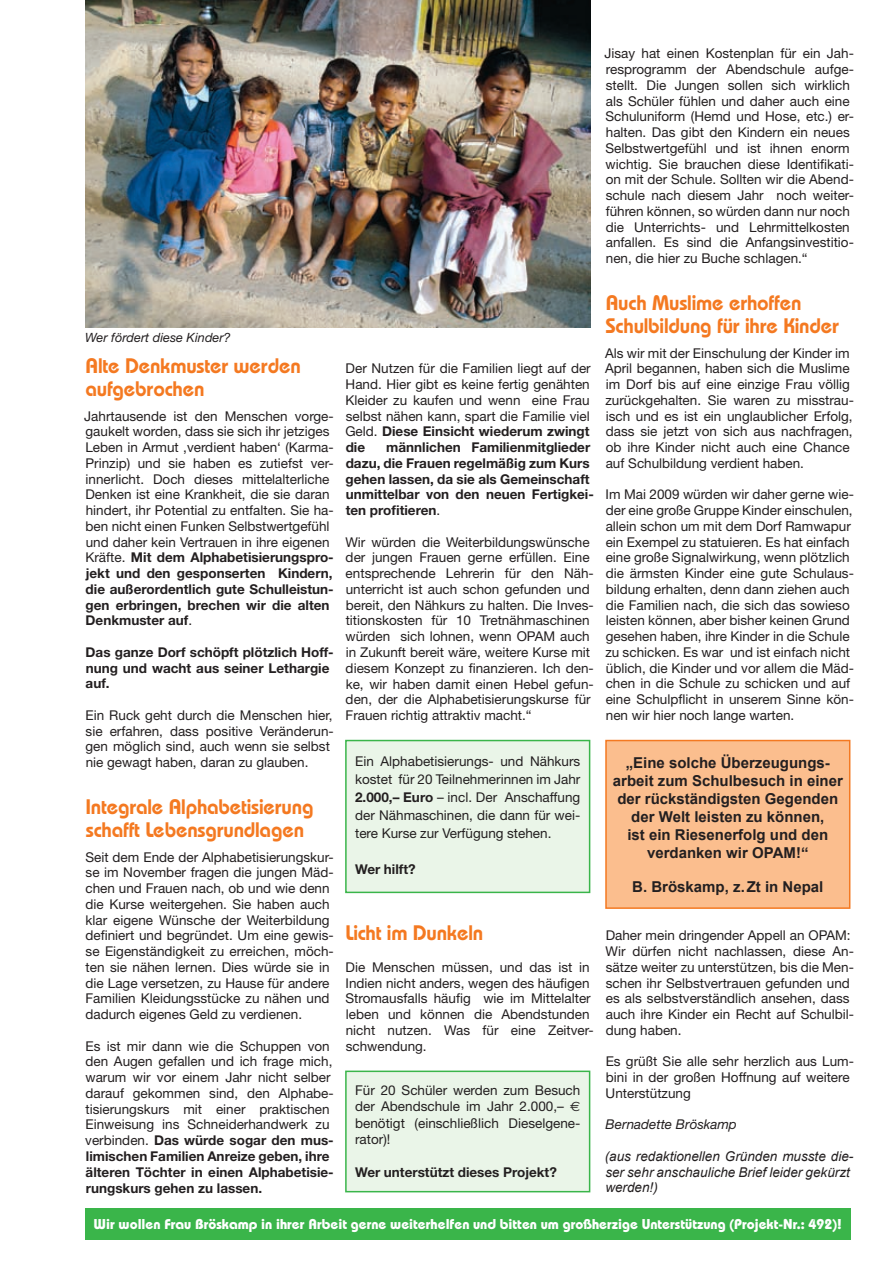
<style>
.page{position:relative;width:893px;height:1263px;background:#fff}
.page>*{position:absolute;margin:0;border:0;box-sizing:border-box;transform-origin:0 0}
.t1{font:600 21px/22.5px "Bauhaus";letter-spacing:-.01em;color:#f47921}
.t2{font:700 15px/18px "Arial";color:#231f20;text-align:center}
.t3{font:700 14.25px "Bauhaus";color:#fff}
.t4{font:13.5px/15.8px "Helvetica Neue";color:#231f20}
.t5{font:700 13.5px/15.8px "Helvetica Neue";color:#231f20}
.t6{font:italic 13.5px/15.8px "Arial";color:#231f20}
.t7{font:italic 13.5px "Helvetica Neue";color:#231f20}
.t8{font:italic 12.75px "Helvetica Neue";color:#231f20}
.s1{font-weight:700}
.s2{font-weight:400}
.s3{font-family:"Euro Sans"}
</style>
<div class="page">
<div style="left:346px;top:740px;width:244px;height:152px;background:#eaf5e8"></div>
<div style="left:345px;top:740px;width:245px;height:153px;border:2px solid #3ab54a"></div>
<div style="left:346px;top:1071px;width:244px;height:121px;background:#eaf5e8"></div>
<div style="left:345px;top:1070px;width:245px;height:122px;border:2px solid #3ab54a"></div>
<div style="left:606px;top:740px;width:244px;height:168px;background:#fbbe8e"></div>
<div style="left:605px;top:740px;width:245px;height:169px;border:2px solid #f47921"></div>
<img style="left:85px;top:0;width:505px;height:327px">
<div style="left:85px;top:1208px;width:765px;height:32px;background:#3ab54a"></div>
<p class="t8" style="left:85px;top:330px;width:147px">Wer fördert diese Kinder?</p>
<h1 class="t1" style="left:85px;top:354px;width:217px">Alte Denkmuster werden aufgebrochen</h1>
<p class="t4" style="left:84px;top:408px;width:251px">Jahrtausende ist den Menschen vorge&shy;gaukelt worden, dass sie sich ihr jetziges Leben in Armut ‚verdient haben‘ (Karma-Prinzip) und sie haben es zutiefst ver&shy;innerlicht. Doch dieses mittelalterliche Denken ist eine Krankheit, die sie daran hindert, ihr Potential zu entfalten. Sie ha&shy;ben nicht einen Funken Selbstwertgefühl und daher kein Vertrauen in ihre eigenen Kräfte. <span class="s1">Mit dem Alphabetisierungspro&shy;jekt und den gesponserten Kindern, die außerordentlich gute Schulleistun&shy;gen erbringen, brechen wir die alten Denkmuster auf</span>.</p>
<p class="t5" style="left:86px;top:644px;width:250px">Das ganze Dorf schöpft plötzlich Hoff&shy;nung und wacht aus seiner Lethargie auf.</p>
<p class="t4" style="left:85px;top:707px;width:250px">Ein Ruck geht durch die Menschen hier, sie erfahren, dass positive Veränderun&shy;gen möglich sind, auch wenn sie selbst nie gewagt haben, daran zu glauben.</p>
<h1 class="t1" style="left:85px;top:795px;width:230px">Integrale Alphabetisierung schafft Lebensgrundlagen</h1>
<p class="t4" style="left:85px;top:849px;width:250px">Seit dem Ende der Alphabetisierungskur&shy;se im November fragen die jungen Mäd&shy;chen und Frauen nach, ob und wie denn die Kurse weitergehen. Sie haben auch klar eigene Wünsche der Weiterbildung definiert und begründet. Um eine gewis&shy;se Eigenständigkeit zu erreichen, möch&shy;ten sie nähen lernen. Dies würde sie in die Lage versetzen, zu Hause für andere Familien Kleidungsstücke zu nähen und dadurch eigenes Geld zu verdienen.</p>
<p class="t4" style="left:85px;top:1038px;width:250px">Es ist mir dann wie die Schuppen von den Augen gefallen und ich frage mich, warum wir vor einem Jahr nicht selber darauf gekommen sind, den Alphabe&shy;tisierungskurs mit einer praktischen Einweisung ins Schneiderhandwerk zu verbinden. <span class="s1">Das würde sogar den mus&shy;limischen Familien Anreize geben, ihre älteren Töchter in einen Alphabetisie&shy;rungskurs gehen zu lassen.</span></p>
<p class="t4" style="left:345px;top:360px;width:247px;text-align:justify">Der Nutzen für die Familien liegt auf der Hand. Hier gibt es keine fertig genähten Kleider zu kaufen und wenn eine Frau selbst nähen kann, spart die Familie viel Geld. <span class="s1">Diese Einsicht wiederum zwingt die</span></p>
<p class="t5" style="left:346px;top:439px;width:250px;text-indent:41px">männlichen Familienmitglieder dazu, die Frauen regelmäßig zum Kurs gehen lassen, da sie als Gemeinschaft unmittelbar von den neuen Fertigkei&shy;ten profitieren<span class="s2">.</span></p>
<p class="t4" style="left:345px;top:534px;width:250px">Wir würden die Weiterbildungswünsche der jungen Frauen gerne erfüllen. Eine entsprechende Lehrerin für den Näh&shy;unterricht ist auch schon gefunden und bereit, den Nähkurs zu halten. Die Inves&shy;titionskosten für 10 Tretnähmaschinen würden sich lohnen, wenn OPAM auch in Zukunft bereit wäre, weitere Kurse mit diesem Konzept zu finanzieren. Ich den&shy;ke, wir haben damit einen Hebel gefun&shy;den, der die Alphabetisierungskurse für Frauen richtig attraktiv macht.“</p>
<p class="t4" style="left:355px;top:752px;width:227px;line-height:18px;text-align:justify">Ein Alphabetisierungs- und Nähkurs kostet für 20 Teilnehmerinnen im Jahr <span class="s1">2.000,– Euro</span> – incl. Der Anschaffung der Nähmaschinen, die dann für wei&shy;tere Kurse zur Verfügung stehen.</p>
<p class="t5" style="left:355px;top:861px;width:62px">Wer hilft?</p>
<h1 class="t1" style="left:345px;top:921px;width:139px">Licht im Dunkeln</h1>
<p class="t4" style="left:345px;top:959px;width:250px">Die Menschen müssen, und das ist in Indien nicht anders, wegen des häufigen Stromausfalls häufig wie im Mittelalter leben und können die Abendstunden nicht nutzen. Was für eine Zeitver&shy;schwendung.</p>
<p class="t4" style="left:355px;top:1081px;width:227px;line-height:16.5px;text-align:justify">Für 20 Schüler werden zum Besuch der Abendschule im Jahr 2.000,– <span class="s3">€ </span>benötigt (einschließlich Dieselgene&shy;rator)!</p>
<p class="t5" style="left:355px;top:1164px;width:203px">Wer unterstützt dieses Projekt?</p>
<p class="t4" style="left:604px;top:45px;width:251px">Jisay hat einen Kostenplan für ein Jah&shy;resprogramm der Abendschule aufge&shy;stellt. Die Jungen sollen sich wirklich als Schüler fühlen und daher auch eine Schuluniform (Hemd und Hose, etc.) er&shy;halten. Das gibt den Kindern ein neues Selbstwertgefühl und ist ihnen enorm wichtig. Sie brauchen diese Identifikati&shy;on mit der Schule. Sollten wir die Abend&shy;schule nach diesem Jahr noch weiter&shy;führen können, so würden dann nur noch die Unterrichts- und Lehrmittelkosten anfallen. Es sind die Anfangsinvestitio&shy;nen, die hier zu Buche schlagen.“</p>
<h1 class="t1" style="left:605px;top:291px;width:235px">Auch Muslime erhoffen<br>Schulbildung für ihre Kinder</h1>
<p class="t4" style="left:605px;top:345px;width:250px">Als wir mit der Einschulung der Kinder im April begannen, haben sich die Muslime im Dorf bis auf eine einzige Frau völlig zurückgehalten. Sie waren zu misstrau&shy;isch und es ist ein unglaublicher Erfolg, dass sie jetzt von sich aus nachfragen, ob ihre Kinder nicht auch eine Chance auf Schulbildung verdient haben.</p>
<p class="t4" style="left:605px;top:486px;width:250px">Im Mai 2009 würden wir daher gerne wie&shy;der eine große Gruppe Kinder einschulen, allein schon um mit dem Dorf Ramwapur ein Exempel zu statuieren. Es hat einfach eine große Signalwirkung, wenn plötzlich die ärmsten Kinder eine gute Schulaus&shy;bildung erhalten, denn dann ziehen auch die Familien nach, die sich das sowieso leisten können, aber bisher keinen Grund gesehen haben, ihre Kinder in die Schule zu schicken. Es war und ist einfach nicht üblich, die Kinder und vor allem die Mäd&shy;chen in die Schule zu schicken und auf eine Schulpflicht in unserem Sinne kön&shy;nen wir hier noch lange warten.</p>
<p class="t2" style="left:613px;top:754px;width:232px">„Eine solche Überzeugungs&shy;arbeit zum Schulbesuch in einer der rückständigsten Gegenden der Welt leisten zu können,<br>ist ein Riesenerfolg und den verdanken wir OPAM!“</p>
<p class="t2" style="left:632px;top:877px;width:193px">B. Bröskamp, z.Zt in Nepal</p>
<p class="t4" style="left:605px;top:927px;width:250px">Daher mein dringender Appell an OPAM:<br>Wir dürfen nicht nachlassen, diese An&shy;sätze weiter zu unterstützen, bis die Men&shy;schen ihr Selbstvertrauen gefunden und es als selbstverständlich ansehen, dass auch ihre Kinder ein Recht auf Schulbil&shy;dung haben.</p>
<p class="t4" style="left:606px;top:1053px;width:250px">Es grüßt Sie alle sehr herzlich aus Lum&shy;bini in der großen Hoffnung auf weitere<br>Unterstützung</p>
<p class="t7" style="left:606px;top:1116px;width:133px">Bernadette Bröskamp</p>
<p class="t6" style="left:605px;top:1148px;width:250px">(aus redaktionellen Gründen musste die&shy;ser sehr anschauliche Brief leider gekürzt werden!)</p>
<p class="t3" style="left:94px;top:1216px;width:750px">Wir wollen Frau Bröskamp in ihrer Arbeit gerne weiterhelfen und bitten um großherzige Unterstützung (Projekt-Nr.: 492)!</p>
</div>
